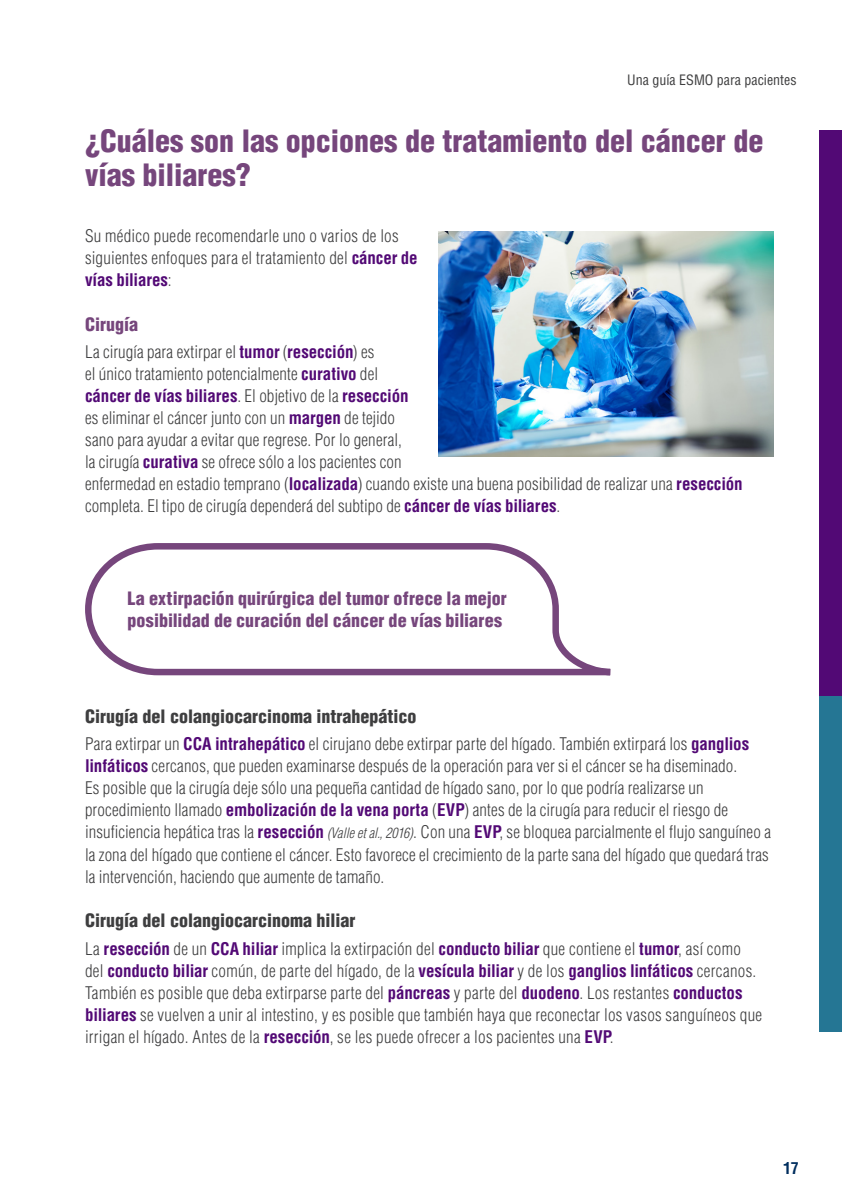
<style>
.page{position:relative;width:842px;height:1191px;background:#fff}
.page>*{position:absolute;margin:0;border:0;box-sizing:border-box;transform-origin:0 0}
.t1{font:900 condensed 30px/34px "Helvetica LT Std";color:#76467c}
.t2{font:900 condensed 18px/22px "Helvetica LT Std";letter-spacing:.005em;color:#76467c}
.t3{font:900 condensed 18px "Helvetica LT Std";color:#3e3e3f}
.t4{font:300 condensed 17px/22px "Helvetica LT Std";letter-spacing:.01em;color:#3e3e3f}
.t5{font:700 condensed 16px "Helvetica LT Std";color:#002e5e}
.t6{font:condensed 14px "Helvetica LT Std";color:#3e3e3f}
.s1{font-weight:700;color:#520975}
.s2{font-family:"Helvetica";font-style:italic;font-size:14px}
</style>
<div class="page">
<div style="left:819px;top:130px;width:23px;height:902px;background:#520975"></div>
<svg style="left:85px;top:543px;width:526px;height:133px"></svg>
<img style="left:438px;top:232px;width:336px;height:224px">
<div style="left:819px;top:696px;width:23px;height:336px;background:#257694"></div>
<p class="t6" style="left:627px;top:71px;width:171px">Una guía ESMO para pacientes</p>
<h1 class="t1" style="left:85px;top:124px;width:680px">¿Cuáles son las opciones de tratamiento del cáncer de vías biliares?</h1>
<p class="t4" style="left:85px;top:225px;width:334px">Su médico puede recomendarle uno o varios de los siguientes enfoques para el tratamiento del <span class="s1">cáncer de vías biliares</span>:</p>
<p class="t2" style="left:85px;top:313px;width:55px">Cirugía</p>
<p class="t4" style="left:85px;top:341px;width:659px">La cirugía para extirpar el <span class="s1">tumor</span> (<span class="s1">resección</span>) es<br>el único tratamiento potencialmente <span class="s1">curativo</span> del<br><span class="s1">cáncer de vías biliares</span>. El objetivo de la <span class="s1">resección<br></span>es eliminar el cáncer junto con un <span class="s1">margen</span> de tejido<br>sano para ayudar a evitar que regrese. Por lo general,<br>la cirugía <span class="s1">curativa</span> se ofrece sólo a los pacientes con<br>enfermedad en estadio temprano (<span class="s1">localizada</span>) cuando existe una buena posibilidad de realizar una <span class="s1">resección </span>completa. El tipo de cirugía dependerá del subtipo de <span class="s1">cáncer de vías biliares</span>.</p>
<p class="t2" style="left:128px;top:587px;width:381px">La extirpación quirúrgica del tumor ofrece la mejor posibilidad de curación del cáncer de vías biliares</p>
<p class="t3" style="left:85px;top:705px;width:333px">Cirugía del colangiocarcinoma intrahepático</p>
<p class="t4" style="left:85px;top:733px;width:687px">Para extirpar un <span class="s1">CCA intrahepático</span> el cirujano debe extirpar parte del hígado. También extirpará los <span class="s1">ganglios linfáticos</span> cercanos, que pueden examinarse después de la operación para ver si el cáncer se ha diseminado.<br>Es posible que la cirugía deje sólo una pequeña cantidad de hígado sano, por lo que podría realizarse un procedimiento llamado <span class="s1">embolización de la vena porta</span> (<span class="s1">EVP</span>) antes de la cirugía para reducir el riesgo de insuficiencia hepática tras la <span class="s1">resección</span> <span class="s2">(Valle et al., 2016)</span>. Con una <span class="s1">EVP</span>, se bloquea parcialmente el flujo sanguíneo a la zona del hígado que contiene el cáncer. Esto favorece el crecimiento de la parte sana del hígado que quedará tras la intervención, haciendo que aumente de tamaño.</p>
<p class="t3" style="left:85px;top:909px;width:272px">Cirugía del colangiocarcinoma hiliar</p>
<p class="t4" style="left:85px;top:937px;width:679px">La <span class="s1">resección</span> de un <span class="s1">CCA hiliar</span> implica la extirpación del <span class="s1">conducto biliar</span> que contiene el <span class="s1">tumor</span>, así como del <span class="s1">conducto biliar</span> común, de parte del hígado, de la <span class="s1">vesícula biliar</span> y de los <span class="s1">ganglios linfáticos</span> cercanos.<br>También es posible que deba extirparse parte del <span class="s1">páncreas</span> y parte del <span class="s1">duodeno</span>. Los restantes <span class="s1">conductos biliares</span> se vuelven a unir al intestino, y es posible que también haya que reconectar los vasos sanguíneos que irrigan el hígado. Antes de la <span class="s1">resección</span>, se les puede ofrecer a los pacientes una <span class="s1">EVP</span>.</p>
<p class="t5" style="left:783px;top:1158px;width:17px">17</p>
</div>
